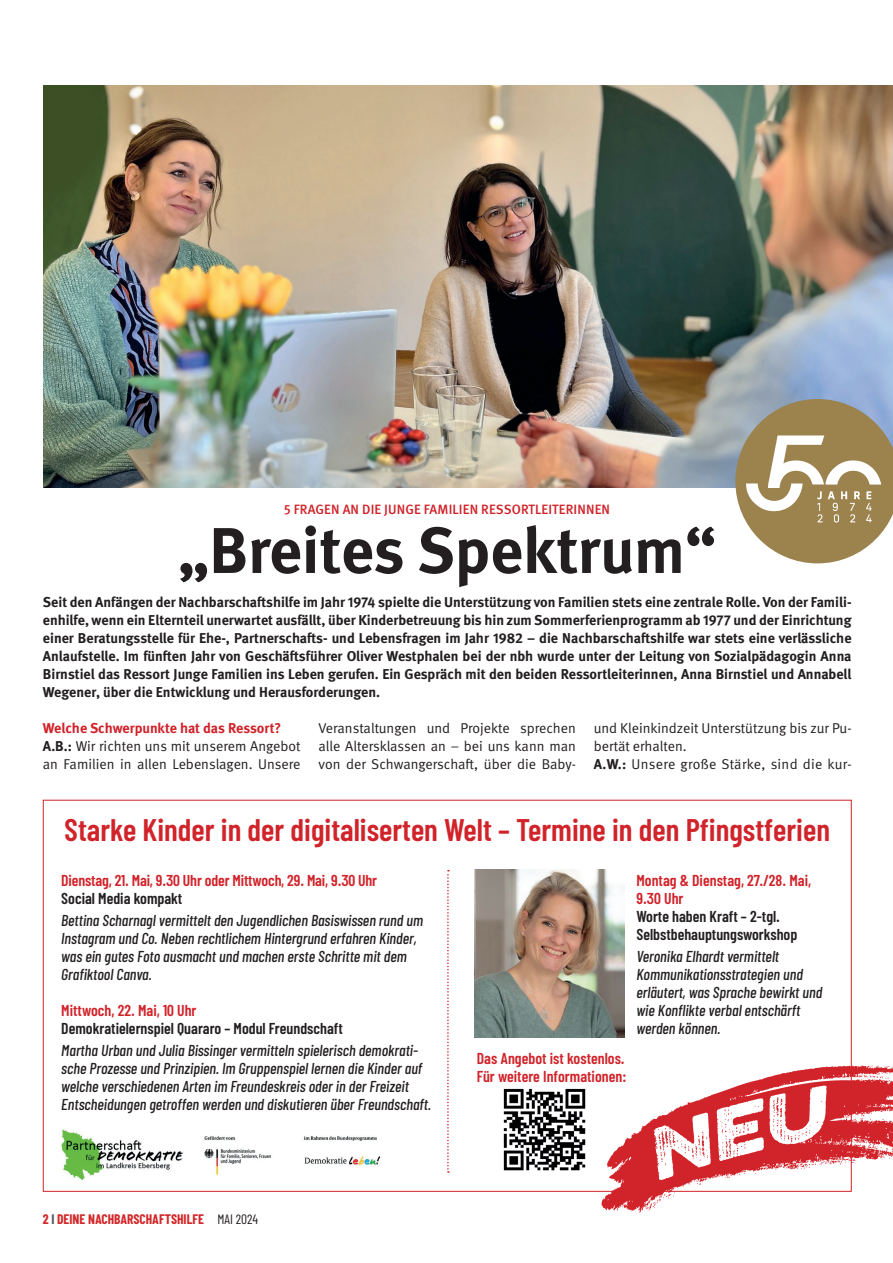
<style>
.page{position:relative;width:893px;height:1263px;background:#fff}
.page>*{position:absolute;margin:0;border:0;box-sizing:border-box;transform-origin:0 0}
.t1{font:700 64.5px "DGUV Meta";color:#231f20}
.t2{font:600 31.2px "Barlow Condensed";color:#d1232a}
.t3{font:italic 500 15.75px/18px "Barlow Condensed";color:#231f20}
.t4{font:600 15.75px/18px "Barlow Condensed";color:#d1232a}
.t5{font:600 15.75px/18px "Barlow Condensed";color:#231f20}
.t6{font:700 14.25px/18px "DGUV Meta";color:#231f20;text-align:justify}
.t7{font:14.25px/18px "DGUV Meta";color:#231f20}
.t8{font:500 13.5px "DGUV Meta";letter-spacing:.01em;color:#d1232a}
.t9{font:700 13.5px "Barlow Condensed";color:#d2292b}
.s1{font-weight:700;color:#d1232a}
.s2{font-weight:700}
.s3{color:#57585a}
.s4{font-weight:400;color:#231f20}
</style>
<div class="page">
<img style="left:43px;top:85px;width:850px;height:402px">
<div style="left:43px;top:800px;width:809px;height:392px;background:#fff;border:1px solid #d1232a"></div>
<svg style="left:447px;top:870px;width:2px;height:303px"></svg>
<img style="left:61px;top:1129px;width:320px;height:52px">
<img style="left:503px;top:1088px;width:83px;height:83px">
<img style="left:475px;top:870px;width:149px;height:168px">
<img style="left:594px;top:1060px;width:299px;height:153px">
<svg style="left:735px;top:399px;width:158px;height:164px"></svg>
<img style="left:735px;top:423px;width:158px;height:113px">
<p class="t8" style="left:284px;top:502px;width:327px">5 FRAGEN AN DIE JUNGE FAMILIEN RESSORTLEITERINNEN</p>
<h1 class="t1" style="left:178px;top:512px;width:540px">„Breites Spektrum“</h1>
<p class="t6" style="left:43px;top:593px;width:810px">Seit den Anfängen der Nachbarschaftshilfe im Jahr 1974 spielte die Unterstützung von Familien stets eine zentrale Rolle. Von der Famili&shy;enhilfe, wenn ein Elternteil unerwartet ausfällt, über Kinderbetreuung bis hin zum Sommerferienprogramm ab 1977 und der Einrichtung einer Beratungsstelle für Ehe-, Partnerschafts- und Lebensfragen im Jahr 1982 – die Nachbarschaftshilfe war stets eine verlässliche Anlaufstelle. Im fünften Jahr von Geschäftsführer Oliver Westphalen bei der nbh wurde unter der Leitung von Sozialpädagogin Anna Birnstiel das Ressort Junge Familien ins Leben gerufen. Ein Gespräch mit den beiden Ressortleiterinnen, Anna Birnstiel und Annabell Wegener, über die Entwicklung und Herausforderungen.</p>
<p class="t7" style="left:43px;top:719px;width:259px"><span class="s1">Welche Schwerpunkte hat das Ressort?<br></span><span class="s2">A.B.:</span> Wir richten uns mit unserem Angebot an Familien in allen Lebenslagen. Unsere</p>
<p class="t7" style="left:319px;top:719px;width:259px;text-align:justify">Veranstaltungen und Projekte sprechen alle Altersklassen an – bei uns kann man von der Schwangerschaft, über die Baby-</p>
<p class="t7" style="left:594px;top:719px;width:259px">und Kleinkindzeit Unterstützung bis zur Pu&shy;bertät erhalten.<br><span class="s2">A.W.:</span> Unsere große Stärke, sind die kur-</p>
<h2 class="t2" style="left:64px;top:811px;width:767px">Starke Kinder in der digitaliserten Welt – Termine in den Pfingstferien</h2>
<p class="t4" style="left:61px;top:871px;width:317px">Dienstag, 21. Mai, 9.30 Uhr oder Mittwoch, 29. Mai, 9.30 Uhr</p>
<p class="t5" style="left:61px;top:889px;width:123px">Social Media kompakt</p>
<p class="t3" style="left:61px;top:910px;width:363px">Bettina Scharnagl vermittelt den Jugendlichen Basiswissen rund um Instagram und Co. Neben rechtlichem Hintergrund erfahren Kinder, was ein gutes Foto ausmacht und machen erste Schritte mit dem Grafiktool Canva.</p>
<p class="t4" style="left:61px;top:1001px;width:137px">Mittwoch, 22. Mai, 10 Uhr</p>
<p class="t5" style="left:61px;top:1019px;width:283px">Demokratielernspiel Quararo – Modul Freundschaft</p>
<p class="t3" style="left:61px;top:1040px;width:371px">Martha Urban und Julia Bissinger vermitteln spielerisch demokrati&shy;sche Prozesse und Prinzipien. Im Gruppenspiel lernen die Kinder auf welche verschiedenen Arten im Freundeskreis oder in der Freizeit Entscheidungen getroffen werden und diskutieren über Freundschaft.</p>
<p class="t4" style="left:636px;top:871px;width:176px">Montag &amp; Dienstag, 27./28. Mai,<br>9.30 Uhr</p>
<p class="t5" style="left:636px;top:907px;width:162px">Worte haben Kraft – 2-tgl.<br>Selbstbehauptungsworkshop</p>
<p class="t3" style="left:636px;top:946px;width:187px">Veronika Elhardt vermittelt<br>Kommunikationsstrategien und erläutert, was Sprache bewirkt und wie Konflikte verbal entschärft werden können.</p>
<p class="t4" style="left:477px;top:1048px;width:151px">Das Angebot ist kostenlos.<br>Für weitere Informationen:</p>
<p class="t9" style="left:43px;top:1211px;width:217px">2 <span class="s3">I</span> DEINE NACHBARSCHAFTSHILFE <span class="s4">MAI 2024</span></p>
</div>
